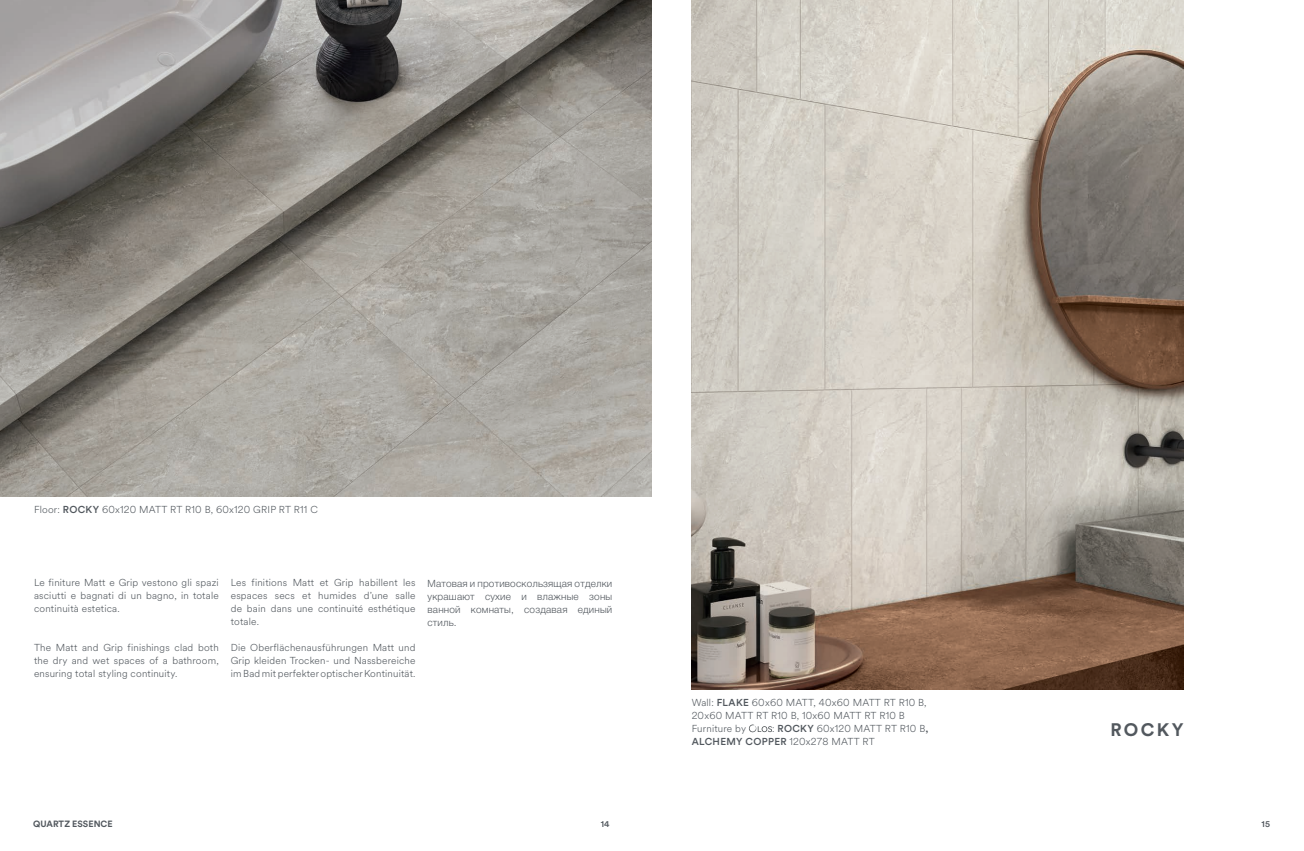
<style>
.page{position:relative;width:1304px;height:851px;background:#fff}
.page>*{position:absolute;margin:0;border:0;box-sizing:border-box;transform-origin:0 0}
.t1{font:700 18px "Circular Std";letter-spacing:.13em;color:#52585e}
.t2{font:300 10px/13px "Circular Spotify Text";letter-spacing:.02em;color:#52585e;text-align:justify}
.t3{font:300 10px/13px "Helvetica Neue LTCYR";letter-spacing:.02em;color:#52585e;text-align:justify}
.t4{font:500 10px "Circular Std";letter-spacing:.03em;color:#52585e}
.t5{font:700 9px "Circular Std";color:#52585e}
.t6{font:500 9px "Circular Std";color:#52585e}
.s1{font-family:"Circular Std";font-weight:500}
.s2{font-family:"Circular Spotify Text";font-weight:300}
</style>
<div class="page">
<img style="left:0;top:0;width:652px;height:496px">
<svg style="left:749px;top:724px;width:23px;height:9px"></svg>
<img style="left:692px;top:0;width:492px;height:689px">
<p class="t2" style="left:34px;top:503px;width:285px">Floor: <span class="s1">ROCKY</span> 60x120 MATT RT R10 B, 60x120 GRIP RT R11 C</p>
<p class="t2" style="left:34px;top:576px;width:186px">Le finiture Matt e Grip vestono gli spazi asciutti e bagnati di un bagno, in totale continuità estetica.</p>
<p class="t2" style="left:34px;top:641px;width:186px">The Matt and Grip finishings clad both the dry and wet spaces of a bathroom, ensuring total styling continuity.</p>
<p class="t2" style="left:231px;top:576px;width:186px">Les finitions Matt et Grip habillent les espaces secs et humides d’une salle de bain dans une continuité esthétique totale.</p>
<p class="t2" style="left:231px;top:641px;width:186px">Die Oberflächenausführungen Matt und Grip kleiden Trocken- und Nassbereiche im Bad mit perfekter optischer Kontinuität.</p>
<p class="t3" style="left:428px;top:576px;width:186px">Матовая и противоскользящая отделки украшают сухие и влажные зоны ванной комнаты, создавая единый стиль.</p>
<p class="t2" style="left:692px;top:696px;width:236px;text-align:left">Wall: <span class="s1">FLAKE</span> 60x60 MATT, 40x60 MATT RT R10 B,<br>20x60 MATT RT R10 B, 10x60 MATT RT R10 B<br>Furniture by</p>
<p class="t2" style="left:772px;top:722px;width:158px">: <span class="s1">ROCKY</span> 60x120 MATT RT R10 B<span class="s1">,</span></p>
<p class="t4" style="left:692px;top:735px;width:185px">ALCHEMY COPPER <span class="s2">120x278 MATT RT</span></p>
<h1 class="t1" style="left:1110px;top:718px;width:75px">ROCKY</h1>
<p class="t5" style="left:33px;top:818px;width:81px">QUARTZ ESSENCE</p>
<p class="t6" style="left:601px;top:818px;width:10px">14</p>
<p class="t6" style="left:1262px;top:818px;width:10px">15</p>
</div>
